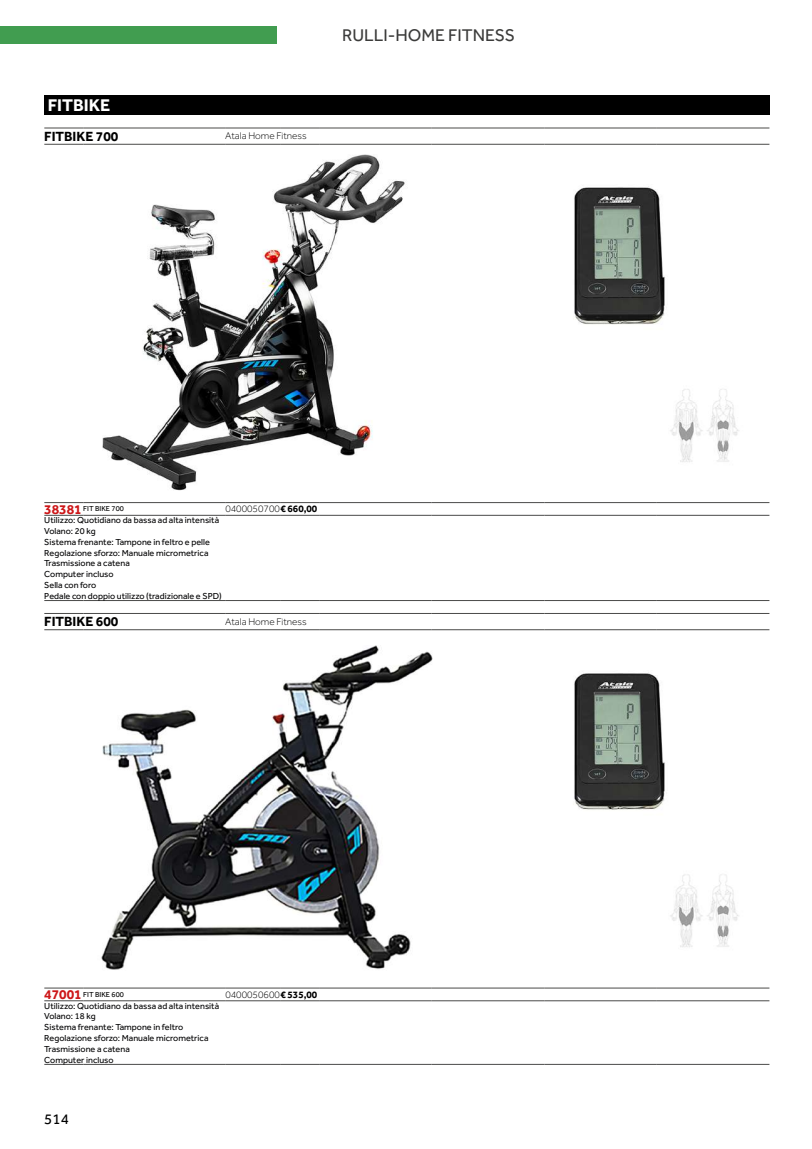
<style>
.page{position:relative;width:812px;height:1149px;background:#fff}
.page>*{position:absolute;margin:0;border:0;box-sizing:border-box;transform-origin:0 0}
.t1{font:17.5px "Effra";color:#3c3c3b}
.t2{font:700 17.5px "Effra";color:#fff}
.t3{font:15px "Effra";color:#000}
.t4{font:700 13.75px "Effra";color:#000}
.t5{font:300 10px "Effra";color:#000}
.t6{font:9px/10.8px "Effra";color:#020203}
.t7{font:7.5px "Effra";color:#000}
.s1{font-weight:700;font-size:13.75px;color:#cd1719}
.s2{font-weight:700}
</style>
<div class="page">
<div style="left:0;top:27px;width:276px;height:17px;background:#419d50"></div>
<div style="left:44px;top:96px;width:725px;height:19px;background:#000"></div>
<hr style="left:44px;top:502px;width:39px;height:1px;background:#4a4a49">
<hr style="left:83px;top:502px;width:142px;height:1px;background:#4a4a49">
<hr style="left:225px;top:502px;width:55px;height:1px;background:#4a4a49">
<hr style="left:280px;top:502px;width:39px;height:1px;background:#4a4a49">
<hr style="left:319px;top:502px;width:112px;height:1px;background:#4a4a49">
<hr style="left:431px;top:502px;width:113px;height:1px;background:#4a4a49">
<hr style="left:544px;top:502px;width:112px;height:1px;background:#4a4a49">
<hr style="left:656px;top:502px;width:113px;height:1px;background:#4a4a49">
<hr style="left:44px;top:515px;width:39px;height:1px;background:#4a4a49">
<hr style="left:83px;top:515px;width:142px;height:1px;background:#4a4a49">
<hr style="left:225px;top:515px;width:55px;height:1px;background:#4a4a49">
<hr style="left:280px;top:515px;width:39px;height:1px;background:#4a4a49">
<hr style="left:319px;top:515px;width:112px;height:1px;background:#4a4a49">
<hr style="left:431px;top:515px;width:113px;height:1px;background:#4a4a49">
<hr style="left:544px;top:515px;width:112px;height:1px;background:#4a4a49">
<hr style="left:656px;top:515px;width:113px;height:1px;background:#4a4a49">
<hr style="left:44px;top:600px;width:39px;height:1px;background:#4a4a49">
<hr style="left:83px;top:600px;width:142px;height:1px;background:#4a4a49">
<hr style="left:225px;top:600px;width:55px;height:1px;background:#4a4a49">
<hr style="left:280px;top:600px;width:39px;height:1px;background:#4a4a49">
<hr style="left:319px;top:600px;width:112px;height:1px;background:#4a4a49">
<hr style="left:431px;top:600px;width:113px;height:1px;background:#4a4a49">
<hr style="left:544px;top:600px;width:112px;height:1px;background:#4a4a49">
<hr style="left:656px;top:600px;width:113px;height:1px;background:#4a4a49">
<hr style="left:225px;top:144px;width:55px;height:1px;background:#4a4a49">
<hr style="left:280px;top:144px;width:39px;height:1px;background:#4a4a49">
<hr style="left:319px;top:144px;width:112px;height:1px;background:#4a4a49">
<hr style="left:431px;top:144px;width:113px;height:1px;background:#4a4a49">
<hr style="left:544px;top:144px;width:112px;height:1px;background:#4a4a49">
<hr style="left:656px;top:144px;width:113px;height:1px;background:#4a4a49">
<hr style="left:44px;top:128px;width:39px;height:1px;background:#4a4a49">
<hr style="left:83px;top:128px;width:142px;height:1px;background:#4a4a49">
<hr style="left:44px;top:144px;width:39px;height:1px;background:#4a4a49">
<hr style="left:83px;top:144px;width:142px;height:1px;background:#4a4a49">
<hr style="left:225px;top:128px;width:55px;height:1px;background:#4a4a49">
<hr style="left:280px;top:128px;width:39px;height:1px;background:#4a4a49">
<hr style="left:319px;top:128px;width:112px;height:1px;background:#4a4a49">
<hr style="left:431px;top:128px;width:113px;height:1px;background:#4a4a49">
<hr style="left:544px;top:128px;width:112px;height:1px;background:#4a4a49">
<hr style="left:656px;top:128px;width:113px;height:1px;background:#4a4a49">
<img style="left:102px;top:154px;width:637px;height:337px">
<hr style="left:44px;top:987px;width:39px;height:1px;background:#4a4a49">
<hr style="left:83px;top:987px;width:142px;height:1px;background:#4a4a49">
<hr style="left:225px;top:987px;width:55px;height:1px;background:#4a4a49">
<hr style="left:280px;top:987px;width:39px;height:1px;background:#4a4a49">
<hr style="left:319px;top:987px;width:112px;height:1px;background:#4a4a49">
<hr style="left:431px;top:987px;width:113px;height:1px;background:#4a4a49">
<hr style="left:544px;top:987px;width:112px;height:1px;background:#4a4a49">
<hr style="left:656px;top:987px;width:113px;height:1px;background:#4a4a49">
<hr style="left:44px;top:1000px;width:39px;height:1px;background:#4a4a49">
<hr style="left:83px;top:1000px;width:142px;height:1px;background:#4a4a49">
<hr style="left:225px;top:1000px;width:55px;height:1px;background:#4a4a49">
<hr style="left:280px;top:1000px;width:39px;height:1px;background:#4a4a49">
<hr style="left:319px;top:1000px;width:112px;height:1px;background:#4a4a49">
<hr style="left:431px;top:1000px;width:113px;height:1px;background:#4a4a49">
<hr style="left:544px;top:1000px;width:112px;height:1px;background:#4a4a49">
<hr style="left:656px;top:1000px;width:113px;height:1px;background:#4a4a49">
<hr style="left:44px;top:1063px;width:39px;height:1px;background:#4a4a49">
<hr style="left:83px;top:1063px;width:142px;height:1px;background:#4a4a49">
<hr style="left:225px;top:1063px;width:55px;height:1px;background:#4a4a49">
<hr style="left:280px;top:1063px;width:39px;height:1px;background:#4a4a49">
<hr style="left:319px;top:1063px;width:112px;height:1px;background:#4a4a49">
<hr style="left:431px;top:1063px;width:113px;height:1px;background:#4a4a49">
<hr style="left:544px;top:1063px;width:112px;height:1px;background:#4a4a49">
<hr style="left:656px;top:1063px;width:113px;height:1px;background:#4a4a49">
<hr style="left:225px;top:629px;width:55px;height:1px;background:#4a4a49">
<hr style="left:280px;top:629px;width:39px;height:1px;background:#4a4a49">
<hr style="left:319px;top:629px;width:112px;height:1px;background:#4a4a49">
<hr style="left:431px;top:629px;width:113px;height:1px;background:#4a4a49">
<hr style="left:544px;top:629px;width:112px;height:1px;background:#4a4a49">
<hr style="left:656px;top:629px;width:113px;height:1px;background:#4a4a49">
<hr style="left:44px;top:613px;width:39px;height:1px;background:#4a4a49">
<hr style="left:83px;top:613px;width:142px;height:1px;background:#4a4a49">
<hr style="left:44px;top:629px;width:39px;height:1px;background:#4a4a49">
<hr style="left:83px;top:629px;width:142px;height:1px;background:#4a4a49">
<hr style="left:225px;top:613px;width:55px;height:1px;background:#4a4a49">
<hr style="left:280px;top:613px;width:39px;height:1px;background:#4a4a49">
<hr style="left:319px;top:613px;width:112px;height:1px;background:#4a4a49">
<hr style="left:431px;top:613px;width:113px;height:1px;background:#4a4a49">
<hr style="left:544px;top:613px;width:112px;height:1px;background:#4a4a49">
<hr style="left:656px;top:613px;width:113px;height:1px;background:#4a4a49">
<img style="left:101px;top:645px;width:638px;height:325px">
<h1 class="t2" style="left:48px;top:95px;width:64px">FITBIKE</h1>
<h3 class="t4" style="left:44px;top:128px;width:76px">FITBIKE 700</h3>
<p class="t5" style="left:225px;top:130px;width:83px">Atala Home Fitness</p>
<h1 class="t1" style="left:342px;top:25px;width:174px">RULLI-HOME FITNESS</h1>
<p class="t7" style="left:44px;top:504px;width:81px"><span class="s1">38381</span> FIT BIKE 700</p>
<p class="t5" style="left:225px;top:503px;width:93px">0400050700<span class="s2">€ 660,00</span></p>
<p class="t6" style="left:44px;top:514px;width:179px">Utilizzo: Quotidiano da bassa ad alta intensità<br>Volano: 20 kg<br>Sistema frenante: Tampone in feltro e pelle<br>Regolazione sforzo: Manuale micrometrica<br>Trasmissione a catena<br>Computer incluso<br>Sella con foro<br>Pedale con doppio utilizzo (tradizionale e SPD)</p>
<h3 class="t4" style="left:44px;top:613px;width:76px">FITBIKE 600</h3>
<p class="t5" style="left:225px;top:615px;width:83px">Atala Home Fitness</p>
<p class="t7" style="left:44px;top:989px;width:81px"><span class="s1">47001</span> FIT BIKE 600</p>
<p class="t5" style="left:225px;top:988px;width:93px">0400050600<span class="s2">€ 535,00</span></p>
<p class="t6" style="left:44px;top:999px;width:176px">Utilizzo: Quotidiano da bassa ad alta intensità<br>Volano: 18 kg<br>Sistema frenante: Tampone in feltro<br>Regolazione sforzo: Manuale micrometrica<br>Trasmissione a catena<br>Computer incluso</p>
<h2 class="t3" style="left:44px;top:1110px;width:26px">514</h2>
</div>
